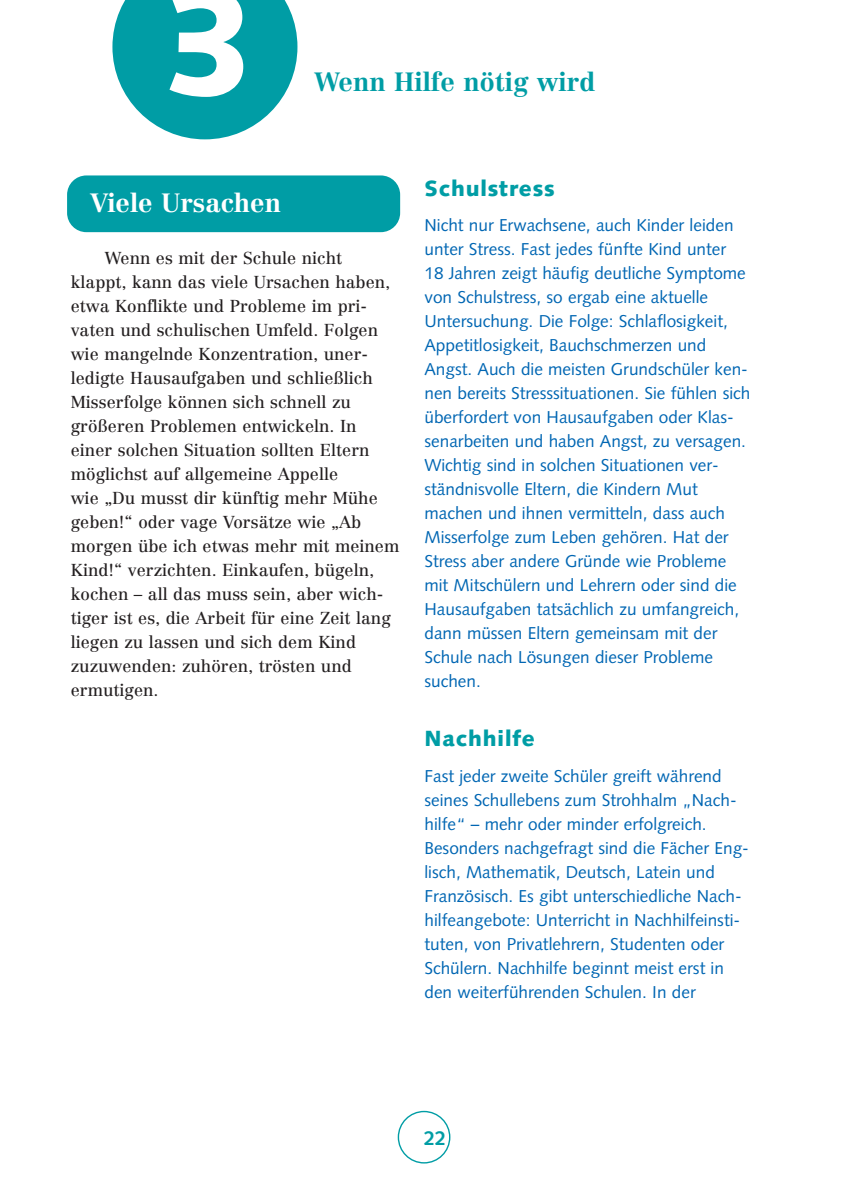
<style>
.page{position:relative;width:842px;height:1190px;background:#fff}
.page>*{position:absolute;margin:0;border:0;box-sizing:border-box;transform-origin:0 0}
.t1{font:900 148.2px "Syntax";color:#fff}
.t2{font:26px "Centennial Bold Os F";color:#009da5}
.t3{font:26px "Centennial Bold Os F";color:#fff}
.t4{font:900 22px "Syntax";letter-spacing:.04em;color:#009da5}
.t5{font:700 20px "Syntax";color:#009da5}
.t6{font:17.2px/24px "Syntax";color:#0166b3}
.t7{font:17px/24px "Centennial";color:#231f20}
</style>
<div class="page">
<div style="left:67px;top:175px;width:333px;height:57px;background:#009da5;border-radius:19px"></div>
<svg style="left:398px;top:1111px;width:52px;height:53px"></svg>
<svg style="left:112px;top:0;width:185px;height:139px;background:#27acb3"></svg>
<h1 class="t1" style="left:161px;top:-17px;width:98px">3</h1>
<h2 class="t2" style="left:315px;top:71px;width:282px">Wenn Hilfe nötig wird</h2>
<h2 class="t3" style="left:90px;top:192px;width:193px">Viele Ursachen</h2>
<p class="t7" style="left:71px;top:248px;width:330px;text-indent:34px">Wenn es mit der Schule nicht klappt, kann das viele Ursachen haben, etwa Konflikte und Probleme im pri&shy;vaten und schulischen Umfeld. Folgen wie mangelnde Konzentration, uner&shy;ledigte Hausaufgaben und schließlich Misserfolge können sich schnell zu größeren Problemen entwickeln. In einer solchen Situation sollten Eltern möglichst auf allgemeine Appelle<br>wie „Du musst dir künftig mehr Mühe geben!“ oder vage Vorsätze wie „Ab morgen übe ich etwas mehr mit meinem Kind!“ verzichten. Einkaufen, bügeln, kochen – all das muss sein, aber wich&shy;tiger ist es, die Arbeit für eine Zeit lang liegen zu lassen und sich dem Kind zuzuwenden: zuhören, trösten und ermutigen.</p>
<p class="t4" style="left:425px;top:179px;width:132px">Schulstress</p>
<p class="t6" style="left:425px;top:215px;width:327px">Nicht nur Erwachsene, auch Kinder leiden unter Stress. Fast jedes fünfte Kind unter<br>18 Jahren zeigt häufig deutliche Symptome von Schulstress, so ergab eine aktuelle Untersuchung. Die Folge: Schlaflosigkeit, Appetitlosigkeit, Bauchschmerzen und Angst. Auch die meisten Grundschüler ken&shy;nen bereits Stresssituationen. Sie fühlen sich überfordert von Hausaufgaben oder Klas&shy;senarbeiten und haben Angst, zu versagen.<br>Wichtig sind in solchen Situationen ver&shy;ständnisvolle Eltern, die Kindern Mut machen und ihnen vermitteln, dass auch Misserfolge zum Leben gehören. Hat der Stress aber andere Gründe wie Probleme mit Mitschülern und Lehrern oder sind die Hausaufgaben tatsächlich zu umfangreich, dann müssen Eltern gemeinsam mit der Schule nach Lösungen dieser Probleme suchen.</p>
<p class="t4" style="left:425px;top:730px;width:112px">Nachhilfe</p>
<p class="t6" style="left:425px;top:765px;width:326px">Fast jeder zweite Schüler greift während seines Schullebens zum Strohhalm „Nach&shy;hilfe“ – mehr oder minder erfolgreich.<br>Besonders nachgefragt sind die Fächer Eng&shy;lisch, Mathematik, Deutsch, Latein und Französisch. Es gibt unterschiedliche Nach&shy;hilfeangebote: Unterricht in Nachhilfeinsti&shy;tuten, von Privatlehrern, Studenten oder Schülern. Nachhilfe beginnt meist erst in den weiterführenden Schulen. In der</p>
<p class="t5" style="left:424px;top:1130px;width:24px">22</p>
</div>
